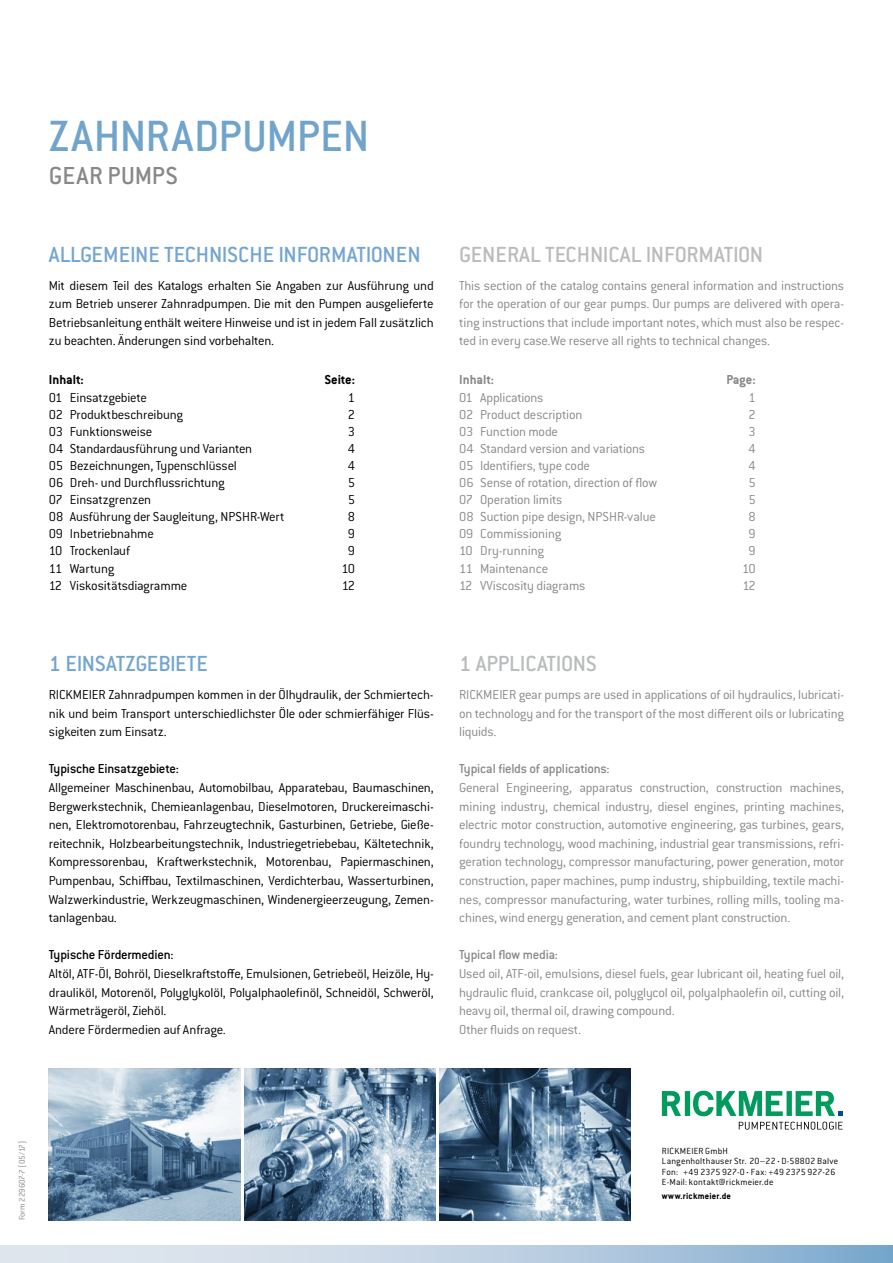
<style>
.page{position:relative;width:893px;height:1263px;background:#fff}
.page>*{position:absolute;margin:0;border:0;box-sizing:border-box;transform-origin:0 0}
.t1{font:500 48px "Conduit ITC Std";color:#71a4cb}
.t2{font:500 27px "Conduit ITC Std";letter-spacing:.02em;color:#87888a}
.t3{font:500 24px "Conduit ITC Std";letter-spacing:-.01em;color:#b9bbbc}
.t4{font:500 24px "Conduit ITC Std";color:#73a5d1}
.t5{font:500 24px "Conduit ITC Std";letter-spacing:-.02em;color:#73a5d1}
.t6{font:300 14.25px/17.1px "Conduit ITC Std";letter-spacing:-.015em;color:#87888a;text-align:justify}
.t7{font:300 14.25px/17.1px "Conduit ITC Std";letter-spacing:-.015em;color:#000;text-align:justify}
.t8{font:500 14.25px "Conduit ITC Std";letter-spacing:-.015em;color:#87888a}
.t9{font:500 14.25px "Conduit ITC Std";letter-spacing:-.015em;color:#000}
.t10{font:700 14.25px "Conduit ITC Std";color:#000}
.t11{font:700 14.25px "Conduit ITC Std";color:#87888a}
.t12{font:300 9.75px/10.5px "Conduit ITC Std";letter-spacing:.02em;color:#000}
.t13{font:700 9.75px "Conduit ITC Std";letter-spacing:.02em;color:#000}
.t14{font:300 9px "Conduit ITC Std";letter-spacing:-.015em;color:#87888a}
.s1{font-size:4.5px}
</style>
<div class="page">
<svg style="left:0;top:1246px;width:892px;height:17px"></svg>
<svg style="left:739px;top:1122px;width:104px;height:7px"></svg>
<svg style="left:662px;top:1091px;width:181px;height:25px"></svg>
<svg style="left:49px;top:1068px;width:191px;height:152px"></svg>
<svg style="left:244px;top:1068px;width:191px;height:152px"></svg>
<svg style="left:439px;top:1068px;width:191px;height:152px"></svg>
<h1 class="t1" style="left:49px;top:107px;width:322px">ZAHNRADPUMPEN</h1>
<h2 class="t2" style="left:49px;top:160px;width:131px">GEAR PUMPS</h2>
<h3 class="t4" style="left:49px;top:240px;width:373px">ALLGEMEINE TECHNISCHE INFORMATIONEN</h3>
<p class="t7" style="left:49px;top:275px;width:386px;line-height:18.6px">Mit diesem Teil des Katalogs erhalten Sie Angaben zur Ausführung und zum Betrieb unserer Zahnradpumpen. Die mit den Pumpen ausgelieferte Betriebsanleitung enthält weitere Hinweise und ist in jedem Fall zusätzlich zu beachten. Änderungen sind vorbehalten.</p>
<p class="t10" style="left:49px;top:371px;width:36px">Inhalt:</p>
<p class="t7" style="left:49px;top:388px;width:237px;text-align:left">01 Einsatzgebiete<br>02 Produktbeschreibung<br>03 Funktionsweise<br>04 Standardausführung und Varianten<br>05 Bezeichnungen, Typenschlüssel<br>06 Dreh- und Durchflussrichtung<br>07 Einsatzgrenzen<br>08 Ausführung der Saugleitung, NPSHR-Wert<br>09 Inbetriebnahme<br>10 Trockenlauf<br>11 Wartung<br>12 Viskositätsdiagramme</p>
<p class="t10" style="left:324px;top:371px;width:32px">Seite:</p>
<p class="t7" style="left:341px;top:388px;width:15px;text-align:center">1<br>2<br>3<br>4<br>4<br>5<br>5<br>8<br>9<br>9<br>10<br>12</p>
<h3 class="t5" style="left:49px;top:649px;width:160px">1 EINSATZGEBIETE</h3>
<p class="t7" style="left:49px;top:685px;width:386px;line-height:18.6px">RICKMEIER Zahnradpumpen kommen in der Ölhydraulik, der Schmiertech&shy;nik und beim Transport unterschiedlichster Öle oder schmierfähiger Flüs&shy;sigkeiten zum Einsatz.</p>
<p class="t9" style="left:49px;top:760px;width:132px">Typische Einsatzgebiete:</p>
<p class="t7" style="left:49px;top:778px;width:386px;line-height:18.6px">Allgemeiner Maschinenbau, Automobilbau, Apparatebau, Baumaschinen, Bergwerkstechnik, Chemieanlagenbau, Dieselmotoren, Druckereimaschi&shy;nen, Elektromotorenbau, Fahrzeugtechnik, Gasturbinen, Getriebe, Gieße&shy;reitechnik, Holzbearbeitungstechnik, Industriegetriebebau, Kältetechnik, Kompressorenbau, Kraftwerkstechnik, Motorenbau, Papiermaschinen, Pumpenbau, Schiffbau, Textilmaschinen, Verdichterbau, Wasserturbinen, Walzwerkindustrie, Werkzeugmaschinen, Windenergieerzeugung, Zemen&shy;tanlagenbau.</p>
<p class="t9" style="left:49px;top:946px;width:126px">Typische Fördermedien:</p>
<p class="t7" style="left:49px;top:964px;width:386px;line-height:18.6px;text-align:left">Altöl, ATF-Öl, Bohröl, Dieselkraftstoffe, Emulsionen, Getriebeöl, Heizöle, Hy&shy;drauliköl, Motorenöl, Polyglykolöl, Polyalphaolefinöl, Schneidöl, Schweröl, Wärmeträgeröl, Ziehöl.<br>Andere Fördermedien auf Anfrage.</p>
<h3 class="t3" style="left:459px;top:240px;width:305px">GENERAL TECHNICAL INFORMATION</h3>
<p class="t6" style="left:459px;top:275px;width:386px;line-height:18.6px">This section of the catalog contains general information and instructions for the operation of our gear pumps. Our pumps are delivered with opera&shy;ting instructions that include important notes, which must also be respec&shy;ted in every case.We reserve all rights to technical changes.</p>
<p class="t11" style="left:459px;top:371px;width:36px">Inhalt:</p>
<p class="t6" style="left:459px;top:388px;width:199px;text-align:left">01 Applications<br>02 Product description<br>03 Function mode<br>04 Standard version and variations<br>05 Identifiers, type code<br>06 Sense of rotation, direction of flow<br>07 Operation limits<br>08 Suction pipe design, NPSHR-value<br>09 Commissioning<br>10 Dry-running<br>11 Maintenance<br>12 VViscosity diagrams</p>
<p class="t11" style="left:726px;top:371px;width:31px">Page:</p>
<p class="t6" style="left:742px;top:388px;width:15px;text-align:center">1<br>2<br>3<br>4<br>4<br>5<br>5<br>8<br>9<br>9<br>10<br>12</p>
<h3 class="t3" style="left:459px;top:649px;width:139px">1 APPLICATIONS</h3>
<p class="t6" style="left:459px;top:685px;width:386px;line-height:18.6px">RICKMEIER gear pumps are used in applications of oil hydraulics, lubricati&shy;on technology and for the transport of the most different oils or lubricating liquids.</p>
<p class="t8" style="left:459px;top:760px;width:152px">Typical fields of applications:</p>
<p class="t6" style="left:459px;top:778px;width:386px;line-height:18.6px">General Engineering, apparatus construction, construction machines, mining industry, chemical industry, diesel engines, printing machines, electric motor construction, automotive engineering, gas turbines, gears, foundry technology, wood machining, industrial gear transmissions, refri&shy;geration technology, compressor manufacturing, power generation, motor construction, paper machines, pump industry, shipbuilding, textile machi&shy;nes, compressor manufacturing, water turbines, rolling mills, tooling ma&shy;chines, wind energy generation, and cement plant construction.</p>
<p class="t8" style="left:459px;top:946px;width:100px">Typical flow media:</p>
<p class="t6" style="left:459px;top:964px;width:386px;line-height:18.6px;text-align:left">Used oil, ATF-oil, emulsions, diesel fuels, gear lubricant oil, heating fuel oil, hydraulic fluid, crankcase oil, polyglycol oil, polyalphaolefin oil, cutting oil, heavy oil, thermal oil, drawing compound.<br>Other fluids on request.</p>
<p class="t14" style="left:17px;top:1220px;width:81px;rotate:-90deg">Form 229607-7 (05/17)</p>
<p class="t12" style="left:662px;top:1145px;width:178px">RICKMEIER GmbH<br>Langenholthauser Str. 20–22 <span class="s1">•</span> D-58802 Balve Fon: +49 2375 927-0 <span class="s1">•</span> Fax: +49 2375 927-26<br>E-Mail: kontakt@rickmeier.de</p>
<p class="t13" style="left:662px;top:1190px;width:71px">www.rickmeier.de</p>
</div>
